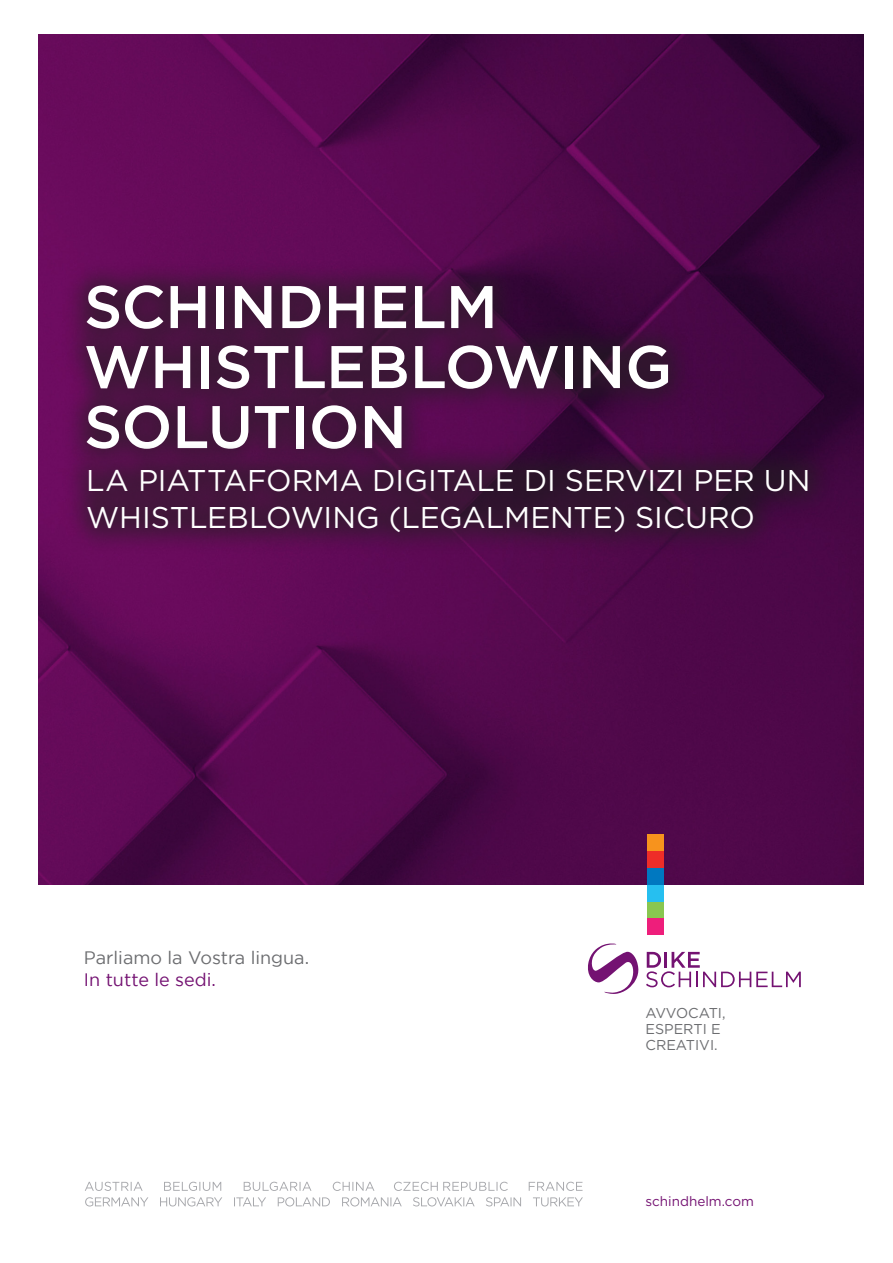
<style>
.page{position:relative;width:893px;height:1263px;background:#fff}
.page>*{position:absolute;margin:0;border:0;box-sizing:border-box;transform-origin:0 0}
.t1{font:60px/60px "Gotham HTF Medium 2";letter-spacing:-.01em;color:#fff}
.t2{font:30px/37.5px "Gotham HTF";letter-spacing:-.005em;color:#fff}
.t3{font:18px "Gotham";color:#6c6d70}
.t4{font:18px "Gotham";color:#741272}
.t5{font:14.25px/16.2px "Gotham HTF";color:#6c6d70}
.t6{font:13.5px "Gotham HTF";color:#741272}
</style>
<div class="page">
<svg style="left:85px;top:1197px;width:498px;height:9px"></svg>
<svg style="left:85px;top:1182px;width:497px;height:9px"></svg>
<img style="left:38px;top:34px;width:825px;height:850px">
<div style="left:60px;top:259px;width:635px;height:216px;background:#231f20;opacity:.6"></div>
<div style="left:61px;top:442px;width:774px;height:116px;background:#231f20;opacity:.6"></div>
<div style="left:647px;top:834px;width:17px;height:17px;background:#f7931d"></div>
<div style="left:647px;top:851px;width:17px;height:17px;background:#ee2d28"></div>
<div style="left:647px;top:868px;width:17px;height:17px;background:#0078c0"></div>
<div style="left:647px;top:885px;width:17px;height:16px;background:#26bff0"></div>
<div style="left:647px;top:901px;width:17px;height:17px;background:#89c650"></div>
<div style="left:647px;top:918px;width:17px;height:17px;background:#ee1e7b"></div>
<svg style="left:588px;top:943px;width:51px;height:51px"></svg>
<svg style="left:646px;top:952px;width:155px;height:35px"></svg>
<h1 class="t1" style="left:84px;top:275px;width:590px">SCHINDHELM<br>WHISTLEBLOWING<br>SOLUTION</h1>
<p class="t2" style="left:86px;top:461px;width:726px">LA PIATTAFORMA DIGITALE DI SERVIZI PER UN<br>WHISTLEBLOWING (LEGALMENTE) SICURO</p>
<p class="t3" style="left:84px;top:948px;width:227px">Parliamo la Vostra lingua.</p>
<p class="t4" style="left:84px;top:969px;width:133px">In tutte le sedi.</p>
<p class="t5" style="left:645px;top:1004px;width:82px">AVVOCATI,<br>ESPERTI E<br>CREATIVI.</p>
<p class="t6" style="left:645px;top:1194px;width:110px">schindhelm.com</p>
</div>
